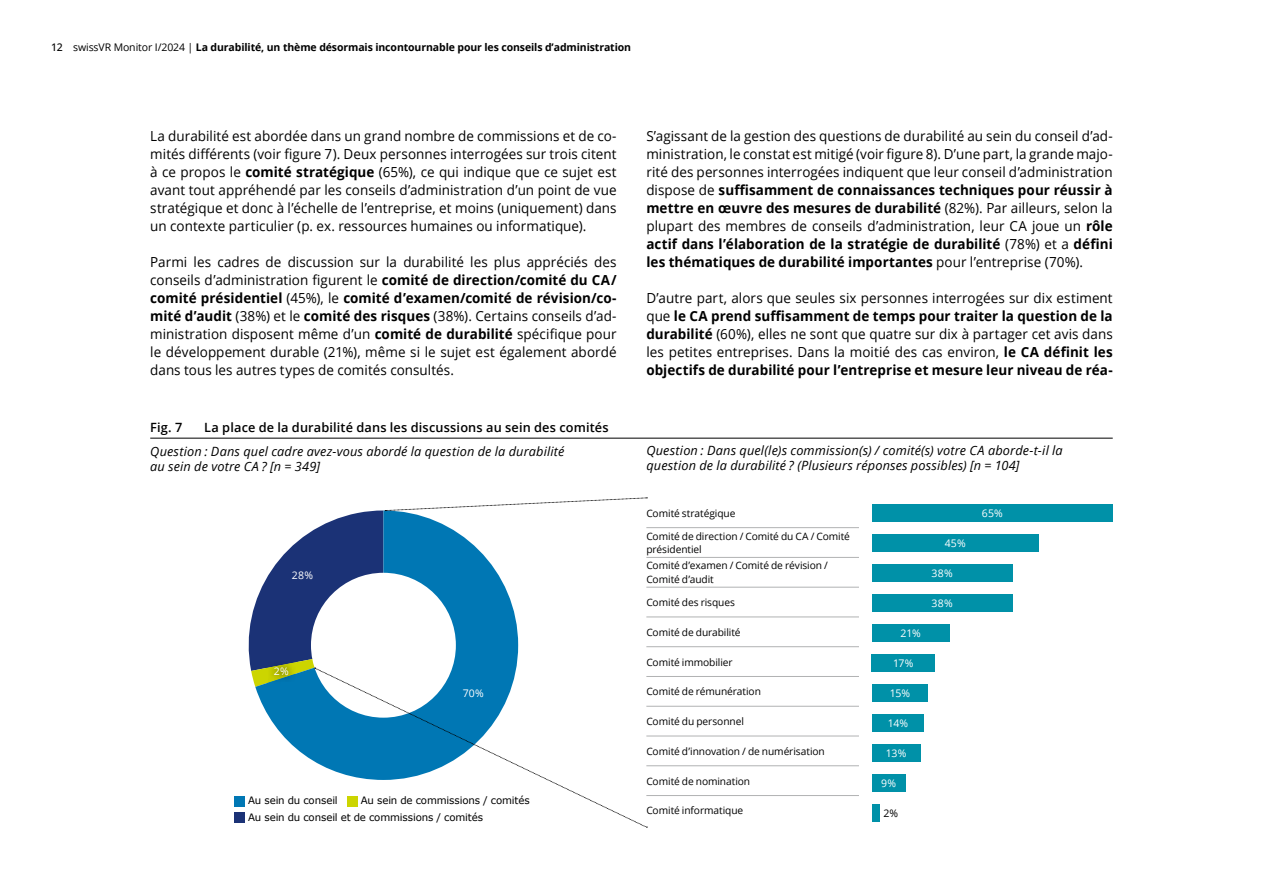
<style>
.page{position:relative;width:1263px;height:893px;background:#fff}
.page>*{position:absolute;margin:0;border:0;box-sizing:border-box;transform-origin:0 0}
.t1{font:13.8px/18px "Open Sans";letter-spacing:.005em;color:#000;text-align:justify}
.t2{font:13.8px/18px "Open Sans Regular 2";letter-spacing:.005em;color:#000}
.t3{font:700 13.8px/18px "Open Sans";letter-spacing:.005em;color:#000;text-align:justify}
.t4{font:13.8px "Open Sans Bold 2";letter-spacing:.005em;color:#000}
.t5{font:italic 12.75px/15px "Open Sans";letter-spacing:.01em;color:#000}
.t6{font:600 12.75px "Open Sans";letter-spacing:.015em;color:#000}
.t7{font:700 10.5px "Open Sans";letter-spacing:-.01em;color:#000}
.t8{font:10.5px "Open Sans";letter-spacing:.005em;color:#fff}
.t9{font:10.5px "Open Sans Regular 2";color:#fff}
.t10{font:10.5px "Open Sans";color:#000}
.t11{font:10.2px/13.5px "Open Sans";letter-spacing:-.01em;color:#000}
.t12{font:10.2px/16.5px "Verdana";letter-spacing:-.01em;color:#000}
.s1{font-family:"Open Sans Medium 2";font-weight:400}
.s2{font-weight:400}
.s3{font-family:"Open Sans"}
.s4{font-family:"Open Sans";font-weight:700}
.s5{font-weight:700}
.s6{font-family:"Open Sans Regular 2"}
.s7{font-family:"Open Sans Bold 2";font-weight:400}
</style>
<div class="page">
<svg style="left:255px;top:687px;width:59px;height:74px;fill:#0077b4"></svg>
<hr style="left:150px;top:438px;width:963px;height:1px;background:#000">
<hr style="left:646px;top:527px;width:213px;height:1px;background:#b1b2b3">
<hr style="left:646px;top:557px;width:213px;height:1px;background:#b1b2b3">
<hr style="left:646px;top:587px;width:213px;height:1px;background:#b1b2b3">
<hr style="left:646px;top:617px;width:213px;height:1px;background:#b1b2b3">
<hr style="left:646px;top:646px;width:213px;height:1px;background:#b1b2b3">
<hr style="left:646px;top:676px;width:213px;height:1px;background:#b1b2b3">
<hr style="left:646px;top:706px;width:213px;height:1px;background:#b1b2b3">
<hr style="left:646px;top:736px;width:213px;height:1px;background:#b1b2b3">
<hr style="left:646px;top:765px;width:213px;height:1px;background:#b1b2b3">
<hr style="left:646px;top:795px;width:213px;height:1px;background:#b1b2b3">
<div style="left:872px;top:504px;width:241px;height:17px;background:#0091a8"></div>
<div style="left:872px;top:534px;width:166px;height:17px;background:#0091a8"></div>
<div style="left:872px;top:564px;width:141px;height:17px;background:#0091a8"></div>
<div style="left:872px;top:594px;width:141px;height:17px;background:#0091a8"></div>
<div style="left:872px;top:624px;width:77px;height:17px;background:#0091a8"></div>
<div style="left:872px;top:654px;width:63px;height:17px;background:#0091a8"></div>
<div style="left:872px;top:684px;width:56px;height:17px;background:#0091a8"></div>
<div style="left:872px;top:714px;width:52px;height:17px;background:#0091a8"></div>
<div style="left:872px;top:744px;width:48px;height:17px;background:#0091a8"></div>
<div style="left:872px;top:774px;width:33px;height:17px;background:#0091a8"></div>
<svg style="left:314px;top:687px;width:332px;height:140px"></svg>
<svg style="left:248px;top:497px;width:399px;height:190px"></svg>
<div style="left:235px;top:796px;width:10px;height:11px;background:#0077b4"></div>
<div style="left:347px;top:796px;width:11px;height:11px;background:#ccd500"></div>
<div style="left:235px;top:812px;width:10px;height:11px;background:#1b3276"></div>
<div style="left:872px;top:804px;width:7px;height:17px;background:#0091a8"></div>
<p class="t7" style="left:51px;top:40px;width:582px"><span class="s1">12</span> <span class="s2">swissVR Monitor I/2024 |</span> La durabilité, un thème désormais incontournable pour les conseils d’administration</p>
<p class="t1" style="left:150px;top:127px;width:468px">La durabilité est abordée dans un grand nombre de commissions et de co-</p>
<p class="t2" style="left:150px;top:145px;width:468px">mités différents (voir figure 7). Deux personnes interrogées sur trois citent <span class="s3">à ce propos le</span> <span class="s4">comité stratégique</span> (65%), ce qui indique que ce sujet est</p>
<p class="t1" style="left:150px;top:181px;width:468px">avant tout appréhendé par les conseils d’administration d’un point de vue stratégique et donc à l’échelle de l’entreprise, et moins (uniquement) dans un contexte particulier (p. ex. ressources humaines ou informatique).</p>
<p class="t1" style="left:150px;top:253px;width:468px">Parmi les cadres de discussion sur la durabilité les plus appréciés des</p>
<p class="t2" style="left:150px;top:271px;width:468px">conseils d’administration figurent le <span class="s4">comité de direction/comité du CA/</span></p>
<p class="t1" style="left:150px;top:289px;width:468px"><span class="s5">comité présidentiel</span> (45%), le <span class="s5">comité d’examen/comité de révision/co&shy;mité d’audit</span> (38%) et le <span class="s5">comité des risques</span> (38%). Certains conseils d’ad&shy;ministration disposent même d’un <span class="s5">comité de durabilité</span> <span class="s6">spécifique pour </span>le développement durable (21%), même si le sujet est également abordé dans tous les autres types de comités consultés.</p>
<p class="t1" style="left:646px;top:127px;width:468px">S’agissant de la gestion des questions de durabilité au sein du conseil d’ad-</p>
<p class="t2" style="left:646px;top:145px;width:468px">ministration, le constat est mitigé (voir figure 8). D’une part, la grande majo<span class="s3">-</span></p>
<p class="t1" style="left:646px;top:163px;width:468px">rité des personnes interrogées indiquent que leur conseil d’administration</p>
<p class="t4" style="left:646px;top:180px;width:468px"><span class="s3">dispose de</span> suffisamment de connaissances techniques pour réussir à</p>
<p class="t3" style="left:646px;top:199px;width:468px">mettre en œuvre des mesures de durabilité <span class="s2">(82%). Par ailleurs, selon la plupart des membres de conseils d’administration, leur CA joue un</span> rôle actif dans l’élaboration de la stratégie de durabilité <span class="s2">(78%) et a</span> <span class="s7">défini </span>les thématiques de durabilité importantes <span class="s2">pour l’entreprise (70%).</span></p>
<p class="t2" style="left:646px;top:289px;width:468px">D’autre part, alors que seules six personnes interrogées sur dix estiment</p>
<p class="t4" style="left:646px;top:306px;width:468px"><span class="s3">que</span> le CA prend suffisamment de temps pour traiter la question de la</p>
<p class="t2" style="left:646px;top:325px;width:468px"><span class="s4">durabilité</span> (60%), elles ne sont que quatre sur dix à partager cet avis dans</p>
<p class="t3" style="left:646px;top:343px;width:468px"><span class="s2">les petites entreprises. Dans la moitié des cas environ,</span> <span class="s7">le CA définit les </span>objectifs de durabilité pour l’entreprise et mesure leur niveau de réa-</p>
<p class="t6" style="left:150px;top:419px;width:34px">Fig. 7</p>
<p class="t6" style="left:204px;top:419px;width:406px">La place de la durabilité dans les discussions au sein des comités</p>
<p class="t5" style="left:150px;top:443px;width:416px">Question : Dans quel cadre avez-vous abordé la question de la durabilité au sein de votre CA ? [n = 349]</p>
<p class="t5" style="left:646px;top:442px;width:418px">Question : Dans quel(le)s commission(s) / comité(s) votre CA aborde-t-il la question de la durabilité ? (Plusieurs réponses possibles) [n = 104]</p>
<p class="t11" style="left:646px;top:506px;width:91px">Comité stratégique</p>
<p class="t11" style="left:646px;top:529px;width:205px">Comité de direction / Comité du CA / Comité présidentiel</p>
<p class="t11" style="left:646px;top:559px;width:183px">Comité d’examen / Comité de révision /<br>Comité d’audit</p>
<p class="t11" style="left:646px;top:595px;width:90px">Comité des risques</p>
<p class="t11" style="left:646px;top:625px;width:96px">Comité de durabilité</p>
<p class="t11" style="left:646px;top:655px;width:88px">Comité immobilier</p>
<p class="t11" style="left:646px;top:684px;width:116px">Comité de rémunération</p>
<p class="t11" style="left:646px;top:714px;width:99px">Comité du personnel</p>
<p class="t11" style="left:646px;top:744px;width:180px">Comité d’innovation / de numérisation</p>
<p class="t11" style="left:646px;top:774px;width:105px">Comité de nomination</p>
<p class="t11" style="left:646px;top:804px;width:98px">Comité informatique</p>
<p class="t9" style="left:982px;top:506px;width:22px">65%</p>
<p class="t8" style="left:945px;top:536px;width:22px">45%</p>
<p class="t8" style="left:931px;top:566px;width:23px">38%</p>
<p class="t8" style="left:931px;top:596px;width:23px">38%</p>
<p class="t8" style="left:292px;top:568px;width:23px">28%</p>
<p class="t8" style="left:900px;top:626px;width:22px">21%</p>
<p class="t8" style="left:893px;top:656px;width:22px">17%</p>
<p class="t8" style="left:890px;top:686px;width:22px">15%</p>
<p class="t8" style="left:888px;top:716px;width:22px">14%</p>
<p class="t8" style="left:886px;top:746px;width:22px">13%</p>
<p class="t8" style="left:881px;top:776px;width:16px">9%</p>
<p class="t8" style="left:274px;top:664px;width:16px">2%</p>
<p class="t8" style="left:463px;top:686px;width:23px">70%</p>
<p class="t12" style="left:248px;top:793px;width:283px;text-indent:113px">Au sein de commissions / comités<br>Au sein du conseil et de commissions / comités</p>
<p class="t12" style="left:248px;top:793px;width:91px">Au sein du conseil</p>
<p class="t10" style="left:883px;top:805px;width:16px">2%</p>
</div>
